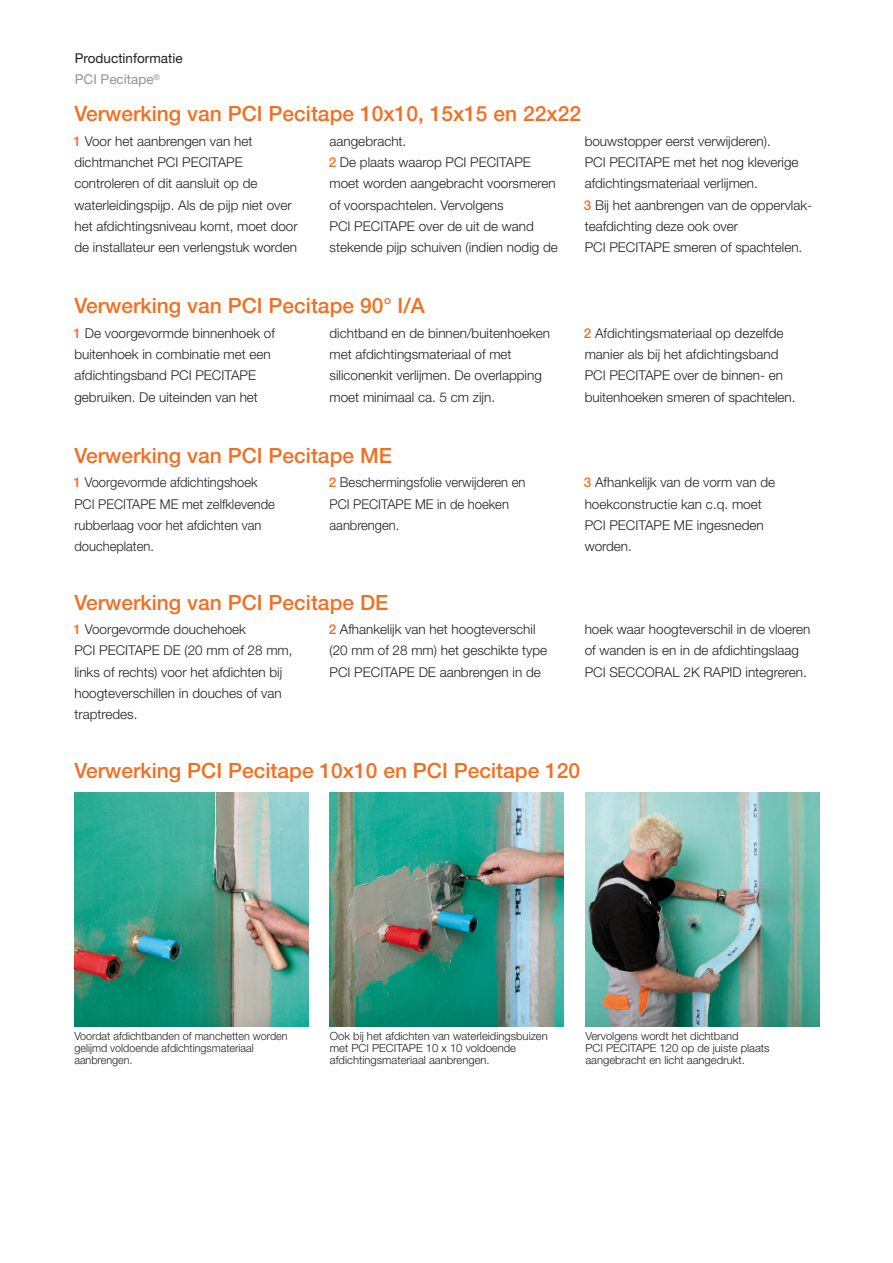
<style>
.page{position:relative;width:893px;height:1263px;background:#fff}
.page>*{position:absolute;margin:0;border:0;box-sizing:border-box;transform-origin:0 0}
.t1{font:500 21px "Helvetica Neue LT Pro";color:#f36e21}
.t2{font:300 13.5px/21.3px "Helvetica Neue LT Pro";color:#231f20}
.t3{font:300 13.5px/21.3px "Helvetica Neue LT Pro";color:#231f20;scale:.96 1}
.t4{font:13.5px/21.3px "Helvetica Neue LT Pro";color:#231f20}
.t5{font:300 11.25px/12px "Helvetica Neue LT Pro";color:#231f20}
.t6{font:300 11.25px/12px "Helvetica Neue LT Pro";color:#231f20;scale:.96 1}
.s1{color:#939598}
.s2{font-weight:500;color:#f36e21}
</style>
<div class="page">
<img style="left:74px;top:792px;width:234px;height:234px">
<img style="left:330px;top:792px;width:234px;height:234px">
<img style="left:585px;top:792px;width:234px;height:234px">
<p class="t4" style="left:75px;top:49px;width:109px">Productinformatie<br><span class="s1">PCI Pecitape</span><sup>®</sup></p>
<h1 class="t1" style="left:74px;top:106px;width:508px">Verwerking van PCI Pecitape 10x10, 15x15 en 22x22</h1>
<p class="t2" style="left:74px;top:132px;width:226px"><span class="s2">1</span> Voor het aanbrengen van het dichtmanchet PCI PECITAPE controleren of dit aansluit op de waterleidingspijp. Als de pijp niet over het afdichtingsniveau komt, moet door de installateur een verlengstuk worden</p>
<p class="t2" style="left:329px;top:132px;width:231px">aangebracht.<br><span class="s2">2</span> De plaats waarop PCI PECITAPE moet worden aangebracht voorsmeren of voorspachtelen. Vervolgens<br>PCI PECITAPE over de uit de wand stekende pijp schuiven (indien nodig de</p>
<p class="t2" style="left:584px;top:132px;width:230px">bouwstopper eerst verwijderen).<br>PCI PECITAPE met het nog kleverige afdichtingsmateriaal verlijmen.<br><span class="s2">3</span> Bij het aanbrengen van de oppervlak&shy;teafdichting deze ook over<br>PCI PECITAPE smeren of spachtelen.</p>
<h1 class="t1" style="left:74px;top:298px;width:352px">Verwerking van PCI Pecitape 90° I/A</h1>
<p class="t2" style="left:74px;top:324px;width:203px"><span class="s2">1</span> De voorgevormde binnenhoek of buitenhoek in combinatie met een afdichtingsband PCI PECITAPE gebruiken. De uiteinden van het</p>
<p class="t2" style="left:330px;top:324px;width:222px">dichtband en de binnen/buitenhoeken met afdichtingsmateriaal of met siliconenkit verlijmen. De overlapping moet minimaal ca. 5 cm zijn.</p>
<p class="t2" style="left:584px;top:324px;width:213px"><span class="s2">2</span> Afdichtingsmateriaal op dezelfde manier als bij het afdichtingsband PCI PECITAPE over de binnen- en buitenhoeken smeren of spachtelen.</p>
<h1 class="t1" style="left:74px;top:448px;width:319px">Verwerking van PCI Pecitape ME</h1>
<p class="t3" style="left:74px;top:473px;width:211px"><span class="s2">1</span> Voorgevormde afdichtingshoek<br>PCI PECITAPE ME met zelfklevende rubberlaag voor het afdichten van doucheplaten.</p>
<p class="t3" style="left:329px;top:473px;width:207px"><span class="s2">2</span> Beschermingsfolie verwijderen en<br>PCI PECITAPE ME in de hoeken aanbrengen.</p>
<p class="t2" style="left:584px;top:473px;width:193px"><span class="s2">3</span> Afhankelijk van de vorm van de hoekconstructie kan c.q. moet<br>PCI PECITAPE ME ingesneden worden.</p>
<h1 class="t1" style="left:74px;top:595px;width:315px">Verwerking van PCI Pecitape DE</h1>
<p class="t2" style="left:74px;top:620px;width:220px"><span class="s2">1</span> Voorgevormde douchehoek<br>PCI PECITAPE DE (20 mm of 28 mm, links of rechts) voor het afdichten bij hoogteverschillen in douches of van traptredes.</p>
<p class="t2" style="left:329px;top:620px;width:220px"><span class="s2">2</span> Afhankelijk van het hoogteverschil (20 mm of 28 mm) het geschikte type<br>PCI PECITAPE DE aanbrengen in de</p>
<p class="t2" style="left:585px;top:620px;width:227px">hoek waar hoogteverschil in de vloeren of wanden is en in de afdichtingslaag<br>PCI SECCORAL 2K RAPID integreren.</p>
<h1 class="t1" style="left:74px;top:763px;width:507px">Verwerking PCI Pecitape 10x10 en PCI Pecitape 120</h1>
<p class="t6" style="left:74px;top:1031px;width:224px">Voordat afdichtbanden of manchetten worden gelijmd voldoende afdichtingsmateriaal aanbrengen.</p>
<p class="t5" style="left:330px;top:1031px;width:219px">Ook bij het afdichten van waterleidingsbuizen met PCI PECITAPE 10 x 10 voldoende afdichtingsmateriaal aanbrengen.</p>
<p class="t5" style="left:585px;top:1031px;width:186px">Vervolgens wordt het dichtband<br>PCI PECITAPE 120 op de juiste plaats aangebracht en licht aangedrukt.</p>
</div>
